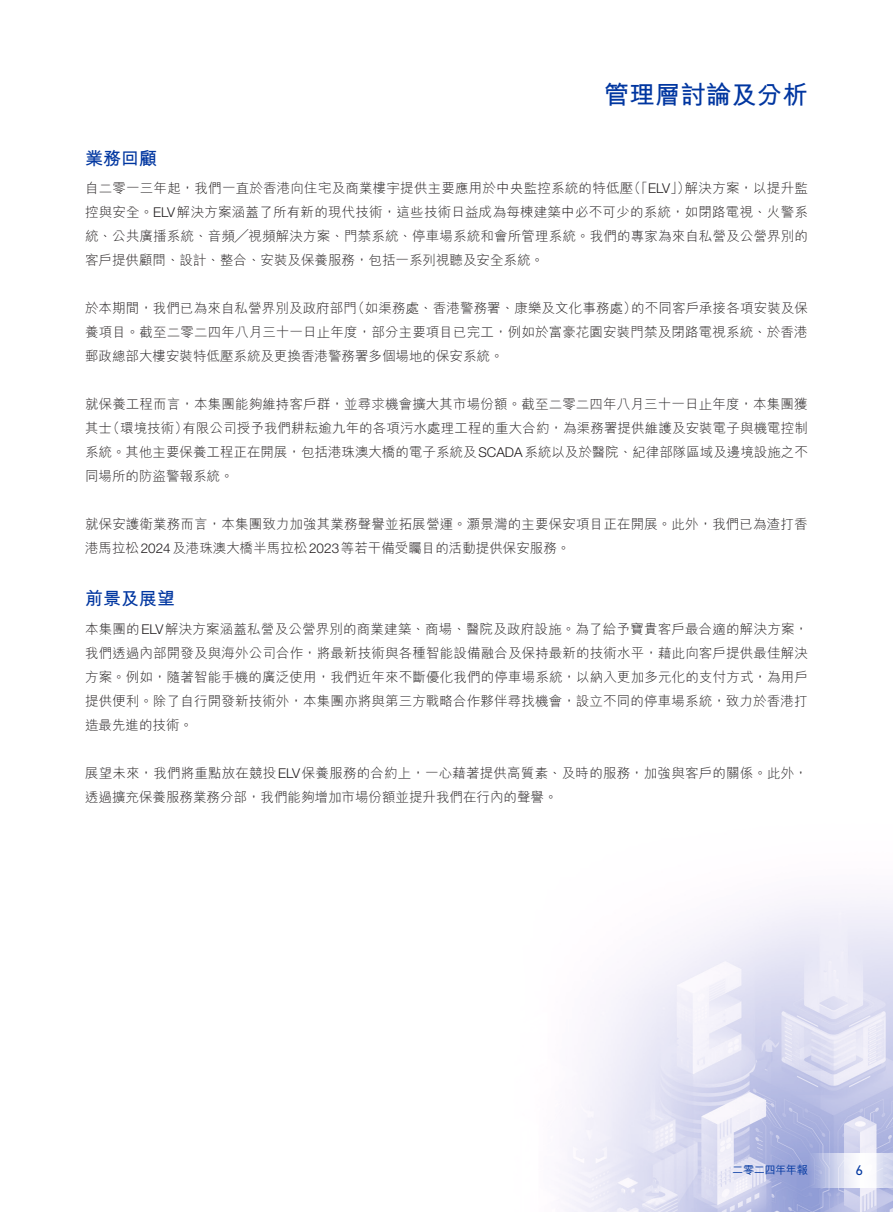
<style>
.page{position:relative;width:893px;height:1212px;background:#fff}
.page>*{position:absolute;margin:0;border:0;box-sizing:border-box;transform-origin:0 0}
.t1{font:700 25.5px "M Hei HK";color:#0036a0}
._01_Heading_1{font:700 18px "M Hei HK";color:#0036a0}
.t2{font:14.25px "DIN Next LT Pro";color:#0036a0}
._00_Body_text{font:300 13.5px/24px "M Hei HK";letter-spacing:.01em;color:#231f20}
.t3{font:500 11.25px "M Hei HK";letter-spacing:-.045em;color:#0036a0}
.s1{font-family:"Helvetica Neue LT Pro"}
</style>
<div class="page">
<img style="left:565px;top:900px;width:328px;height:312px">
<svg style="left:809px;top:1153px;width:84px;height:34px"></svg>
<p class="_01_Heading_1" style="left:85px;top:145px;width:73px">業務回顧</p>
<h1 class="t1" style="left:604px;top:76px;width:205px">管理層討論及分析</h1>
<p class="_00_Body_text" style="left:685px;top:176px;width:125px">解決方案，以提升監</p>
<p class="_00_Body_text" style="left:628px;top:176px;width:64px">（「<span class="s1">ELV</span>」）</p>
<p class="_00_Body_text" style="left:85px;top:176px;width:725px">自二零一三年起，我們一直於香港向住宅及商業樓宇提供主要應用於中央監控系統的特低壓<br>控與安全。<span class="s1">ELV</span>解決方案涵蓋了所有新的現代技術，這些技術日益成為每棟建築中必不可少的系統，如閉路電視、火警系統、公共廣播系統、音頻╱視頻解決方案、門禁系統、停車場系統和會所管理系統。我們的專家為來自私營及公營界別的客戶提供顧問、設計、整合、安裝及保養服務，包括一系列視聽及安全系統。</p>
<p class="_00_Body_text" style="left:631px;top:296px;width:178px">的不同客戶承接各項安裝及保</p>
<p class="_00_Body_text" style="left:351px;top:296px;width:287px">（如渠務處、香港警務署、康樂及文化事務處）</p>
<p class="_00_Body_text" style="left:85px;top:296px;width:724px">於本期間，我們已為來自私營界別及政府部門<br>養項目。截至二零二四年八月三十一日止年度，部分主要項目已完工，例如於富豪花園安裝門禁及閉路電視系統、於香港郵政總部大樓安裝特低壓系統及更換香港警務署多個場地的保安系統。</p>
<p class="_00_Body_text" style="left:85px;top:392px;width:724px;text-align:right">就保養工程而言，本集團能夠維持客戶群，並尋求機會擴大其市場份額。截至二零二四年八月三十一日止年度，本集團獲有限公司授予我們耕耘逾九年的各項污水處理工程的重大合約，為渠務署提供維護及安裝電子與機電控制</p>
<p class="_00_Body_text" style="left:106px;top:416px;width:83px">（環境技術）</p>
<p class="_00_Body_text" style="left:85px;top:416px;width:724px">其士<br>系統。其他主要保養工程正在開展，包括港珠澳大橋的電子系統及<span class="s1">SCADA</span>系統以及於醫院、紀律部隊區域及邊境設施之不同場所的防盜警報系統。</p>
<p class="_00_Body_text" style="left:85px;top:512px;width:724px">就保安護衛業務而言，本集團致力加強其業務聲譽並拓展營運。灝景灣的主要保安項目正在開展。此外，我們已為渣打香港馬拉松<span class="s1">2024</span>及港珠澳大橋半馬拉松<span class="s1">2023</span>等若干備受矚目的活動提供保安服務。</p>
<p class="_01_Heading_1" style="left:85px;top:586px;width:91px">前景及展望</p>
<p class="_00_Body_text" style="left:85px;top:617px;width:725px;text-align:justify">本集團的<span class="s1">ELV</span>解決方案涵蓋私營及公營界別的商業建築、商場、醫院及政府設施。為了給予寶貴客戶最合適的解決方案，我們透過內部開發及與海外公司合作，將最新技術與各種智能設備融合及保持最新的技術水平，藉此向客戶提供最佳解決方案。例如，隨著智能手機的廣泛使用，我們近年來不斷優化我們的停車場系統，以納入更加多元化的支付方式，為用戶提供便利。除了自行開發新技術外，本集團亦將與第三方戰略合作夥伴尋找機會，設立不同的停車場系統，致力於香港打造最先進的技術。</p>
<p class="_00_Body_text" style="left:85px;top:761px;width:724px">展望未來，我們將重點放在競投<span class="s1">ELV</span>保養服務的合約上，一心藉著提供高質素、及時的服務，加強與客戶的關係。此外，透過擴充保養服務業務分部，我們能夠增加市場份額並提升我們在行內的聲譽。</p>
<p class="t3" style="left:732px;top:1162px;width:77px">二零二四年年報</p>
<p class="t2" style="left:856px;top:1162px;width:9px">6</p>
</div>
